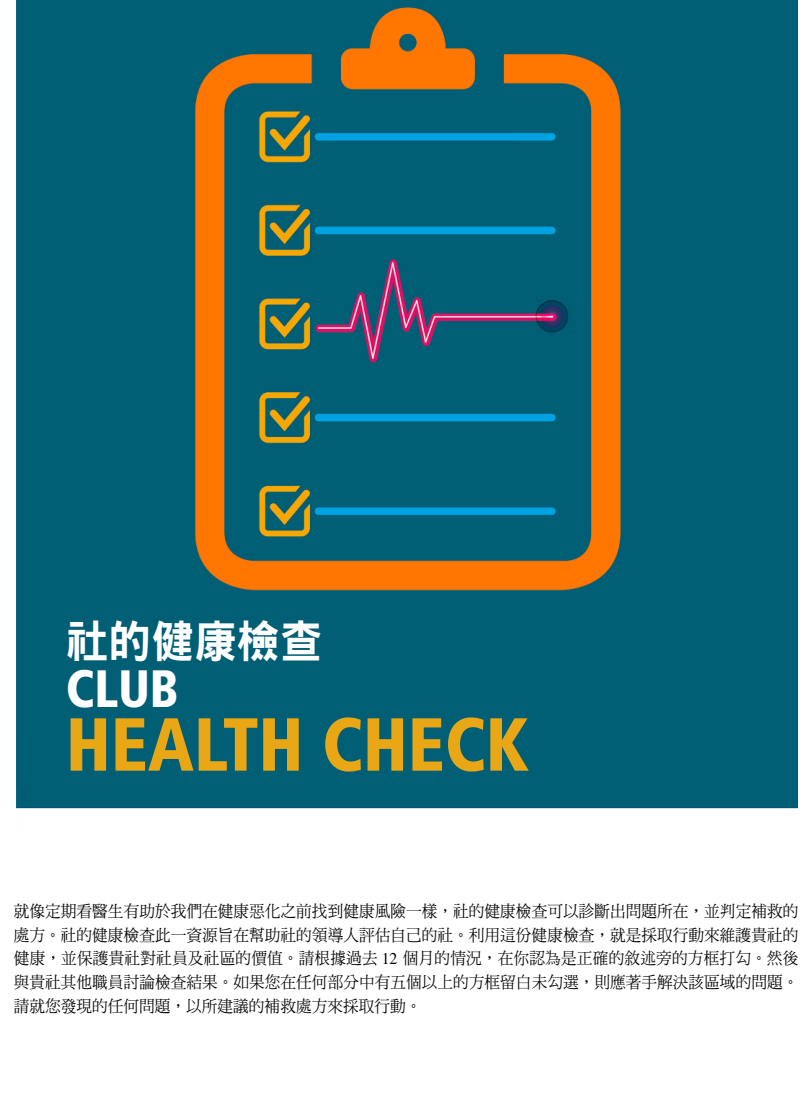
<style>
.page{position:relative;width:808px;height:1106px;background:#fff}
.page>*{position:absolute;margin:0;border:0;box-sizing:border-box;transform-origin:0 0}
.t1{font:900 condensed 75px "Frutiger LT Std";color:#e9a715;scale:.95 1}
.t2{font:900 condensed 52.5px "Frutiger LT Std";color:#fff;scale:.95 1}
.t3{font:45px "DF Hei Std W9";color:#fff;scale:.95 1}
.t4{font:16.5px/23.5px "DF Ming Std W5";color:#000;text-align:justify;scale:.95 1}
.s1{font-family:"Times LT Std"}
</style>
<div class="page">
<img style="left:16px;top:0;width:782px;height:809px">
<h3 class="t3" style="left:66px;top:616px;width:271px">社的健康檢查</h3>
<h2 class="t2" style="left:66px;top:657px;width:120px">CLUB</h2>
<h1 class="t1" style="left:66px;top:699px;width:489px">HEALTH CHECK</h1>
<p class="t4" style="left:14px;top:899px;width:827px">就像定期看醫生有助於我們在健康惡化之前找到健康風險一樣，社的健康檢查可以診斷出問題所在，並判定補救的處方。社的健康檢查此一資源旨在幫助社的領導人評估自己的社。利用這份健康檢查，就是採取行動來維護貴社的健康，並保護貴社對社員及社區的價值。請根據過去 <span class="s1">12</span> 個月的情況，在你認為是正確的敘述旁的方框打勾。然後與貴社其他職員討論檢查結果。如果您在任何部分中有五個以上的方框留白未勾選，則應著手解決該區域的問題。請就您發現的任何問題，以所建議的補救處方來採取行動。</p>
</div>
